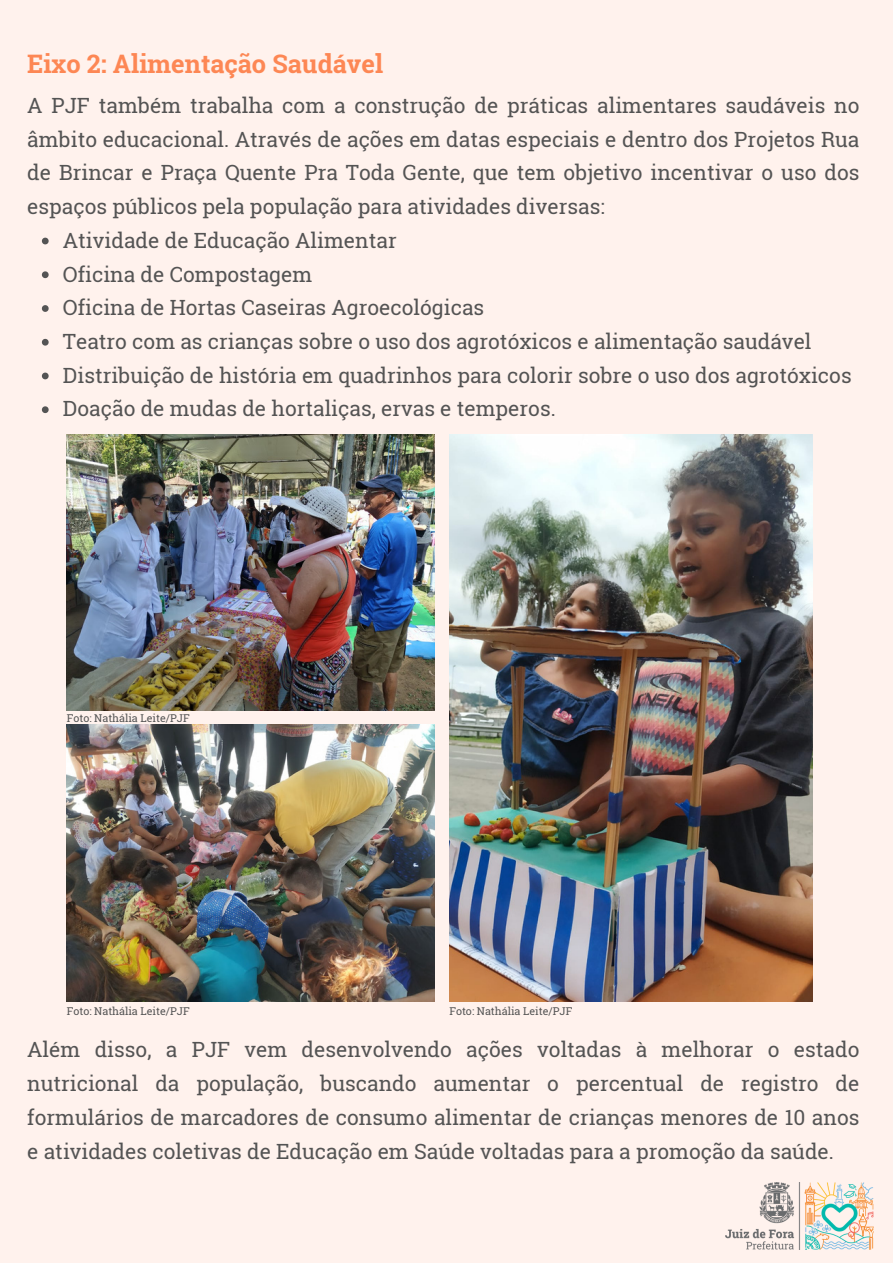
<style>
.page{position:relative;width:893px;height:1264px;background:#fff}
.page>*{position:absolute;margin:0;border:0;box-sizing:border-box;transform-origin:0 0}
.t1{font:700 25.5px "Roboto Slab";color:#fd8754}
.t2{font:21px/33.8px "Roboto Slab";color:#545454;text-align:justify}
.t3{font:10.8px "Roboto Slab";color:#545454}
</style>
<div class="page">
<div style="left:0;top:0;width:892px;height:1262px;background:#fff2ed"></div>
<svg style="left:42px;top:238px;width:7px;height:6px"></svg>
<svg style="left:42px;top:271px;width:7px;height:7px"></svg>
<svg style="left:42px;top:305px;width:7px;height:7px"></svg>
<svg style="left:42px;top:339px;width:7px;height:6px"></svg>
<svg style="left:42px;top:372px;width:7px;height:7px"></svg>
<svg style="left:42px;top:406px;width:7px;height:7px"></svg>
<img style="left:67px;top:434px;width:367px;height:277px">
<img style="left:67px;top:725px;width:367px;height:276px">
<img style="left:449px;top:434px;width:363px;height:567px">
<img style="left:725px;top:1182px;width:148px;height:67px">
<p class="t1" style="left:27px;top:46px;width:357px">Eixo 2: Alimentação Saudável</p>
<p class="t2" style="left:27px;top:88px;width:833px">A PJF também trabalha com a construção de práticas alimentares saudáveis no âmbito educacional. Através de ações em datas especiais e dentro dos Projetos Rua de Brincar e Praça Quente Pra Toda Gente, que tem objetivo incentivar o uso dos espaços públicos pela população para atividades diversas:</p>
<p class="t2" style="left:63px;top:223px;width:335px">Atividade de Educação Alimentar</p>
<p class="t2" style="left:63px;top:256px;width:251px">Oficina de Compostagem</p>
<p class="t2" style="left:63px;top:290px;width:423px">Oficina de Hortas Caseiras Agroecológicas</p>
<p class="t2" style="left:63px;top:324px;width:750px">Teatro com as crianças sobre o uso dos agrotóxicos e alimentação saudável</p>
<p class="t2" style="left:63px;top:358px;width:790px">Distribuição de história em quadrinhos para colorir sobre o uso dos agrotóxicos</p>
<p class="t2" style="left:63px;top:391px;width:494px">Doação de mudas de hortaliças, ervas e temperos.</p>
<p class="t3" style="left:67px;top:711px;width:125px">Foto: Nathália Leite/PJF</p>
<p class="t3" style="left:67px;top:1003px;width:125px">Foto: Nathália Leite/PJF</p>
<p class="t3" style="left:449px;top:1003px;width:125px">Foto: Nathália Leite/PJF</p>
<p class="t2" style="left:27px;top:1032px;width:833px">Além disso, a PJF vem desenvolvendo ações voltadas à melhorar o estado nutricional da população, buscando aumentar o percentual de registro de formulários de marcadores de consumo alimentar de crianças menores de 10 anos e atividades coletivas de Educação em Saúde voltadas para a promoção da saúde.</p>
</div>
